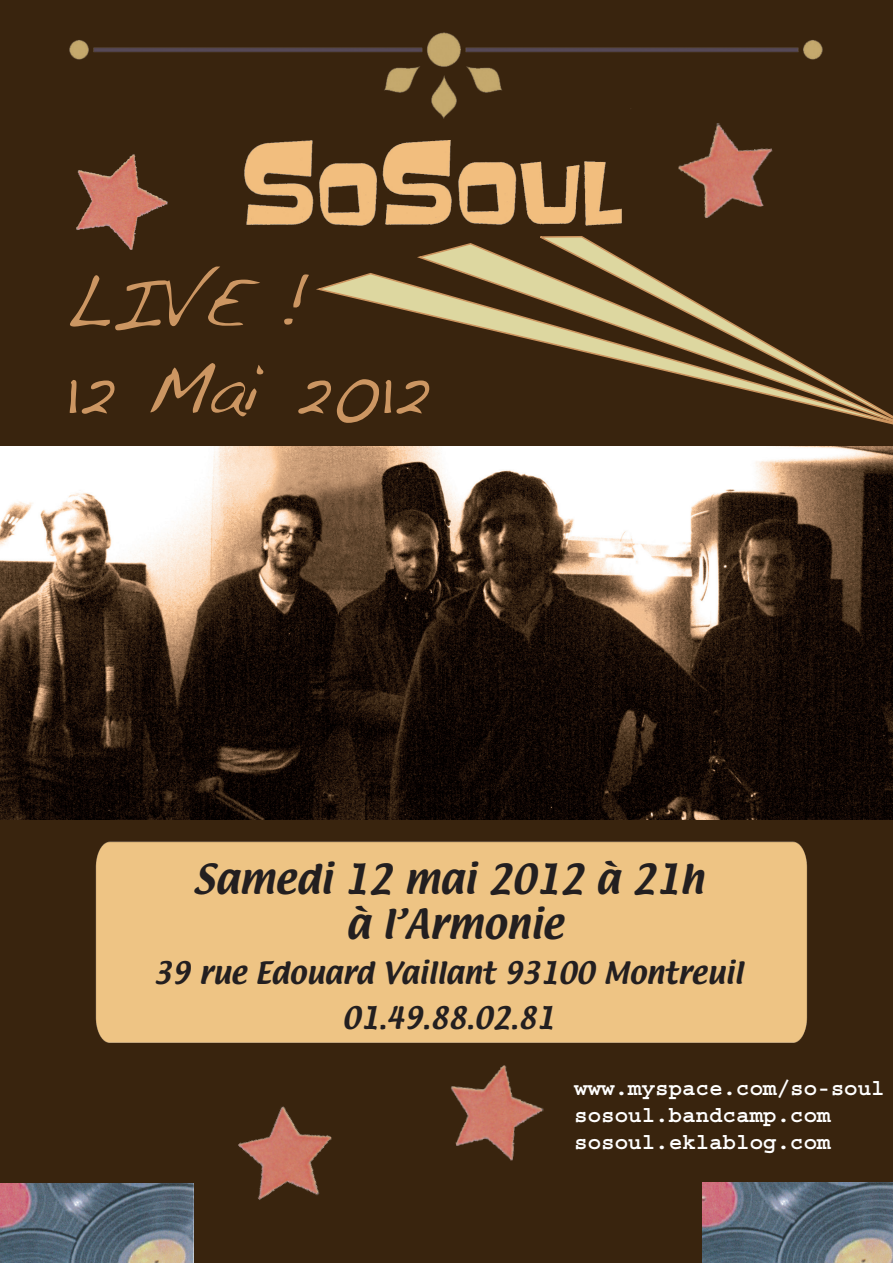
<style>
.page{position:relative;width:893px;height:1263px;background:#39240e}
.page>*{position:absolute;margin:0;border:0;box-sizing:border-box;transform-origin:0 0}
.t1{font:72px/86.4px "Handwriting Dakota";color:#cc9662}
.t2{font:36px/45px "Textile";color:#231f20;text-align:center}
.t3{font:27px/45px "Textile";color:#231f20;text-align:center}
.t4{font:700 22.5px/27px "Courier";color:#fff}
</style>
<div class="page">
<svg style="left:534px;top:235px;width:359px;height:7px"></svg>
<svg style="left:414px;top:242px;width:479px;height:189px"></svg>
<svg style="left:313px;top:272px;width:580px;height:158px"></svg>
<img style="left:95px;top:822px;width:717px;height:252px">
<img style="left:62px;top:18px;width:766px;height:108px">
<img style="left:0;top:1184px;width:194px;height:79px">
<img style="left:702px;top:1183px;width:191px;height:80px">
<img style="left:77px;top:154px;width:91px;height:95px">
<img style="left:448px;top:1062px;width:100px;height:104px">
<img style="left:671px;top:113px;width:112px;height:109px">
<img style="left:222px;top:1095px;width:132px;height:131px">
<img style="left:222px;top:141px;width:412px;height:84px">
<img style="left:0;top:446px;width:893px;height:373px">
<h1 class="t1" style="left:64px;top:258px;width:366px">LIVE !<br>12 Mai 2012</h1>
<h2 class="t2" style="left:193px;top:859px;width:512px">Samedi 12 mai 2012 à 21h à l’Armonie</h2>
<p class="t3" style="left:154px;top:952px;width:590px">39 rue Edouard Vaillant 93100 Montreuil<br>01.49.88.02.81</p>
<p class="t4" style="left:574px;top:1075px;width:312px">www.myspace.com/so-soul sosoul.bandcamp.com sosoul.eklablog.com</p>
</div>
